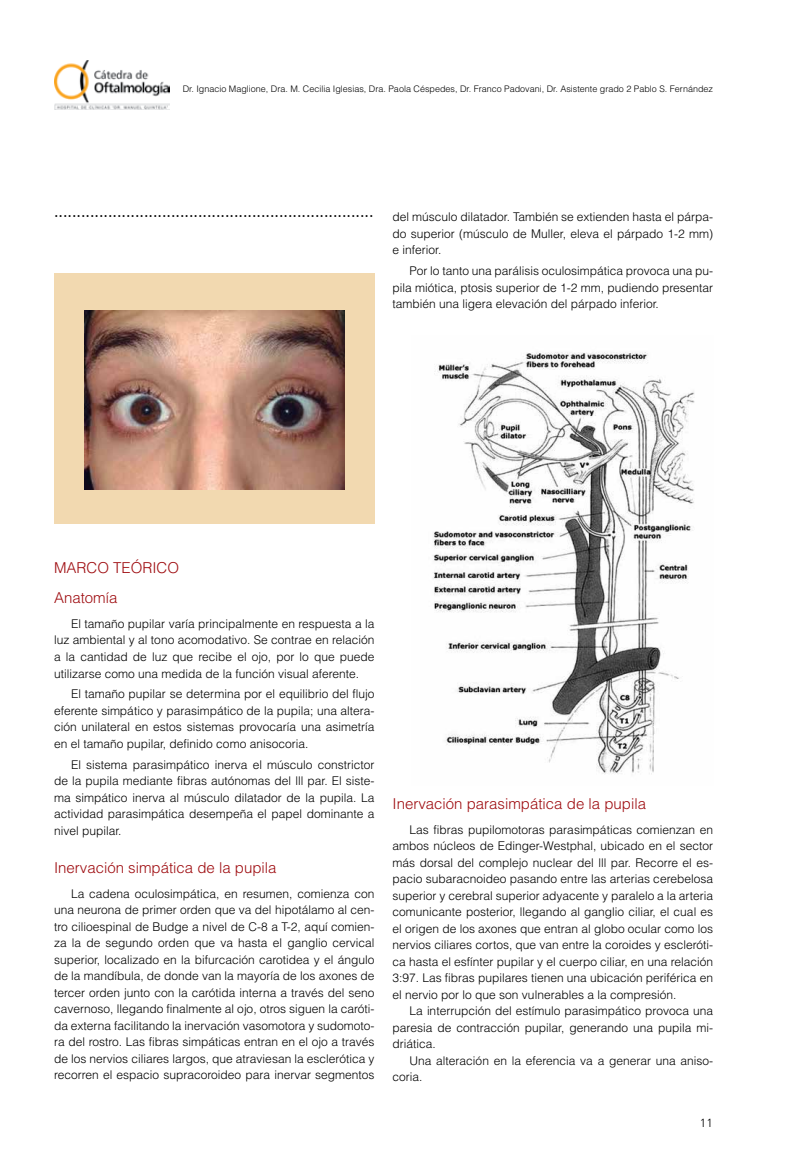
<style>
.page{position:relative;width:808px;height:1149px;background:#fff}
.page>*{position:absolute;margin:0;border:0;box-sizing:border-box;transform-origin:0 0}
.t1{font:18px "Times New Roman";color:#000}
.t2{font:300 15px/30.2px "Helvetica LT Std";color:#9e0b0f}
.t3{font:300 12px/16.5px "Helvetica LT Std";color:#000;text-align:justify}
.t4{font:12px "Humanist 777 BT Light B";color:#000}
.t5{font:300 9px "Helvetica LT Std";color:#000}
</style>
<div class="page">
<img style="left:54px;top:61px;width:115px;height:48px">
<div style="left:54px;top:273px;width:321px;height:250px;background:#f2d9b0"></div>
<img style="left:433px;top:352px;width:262px;height:422px">
<img style="left:84px;top:310px;width:260px;height:179px">
<p class="t5" style="left:183px;top:83px;width:532px">Dr. Ignacio Maglione, Dra. M. Cecilia Iglesias, Dra. Paola Céspedes, Dr. Franco Padovani, Dr. Asistente grado 2 Pablo S. Fernández</p>
<h1 class="t1" style="left:54px;top:198px;width:321px">.......................................................................</h1>
<p class="t3" style="left:393px;top:209px;width:322px">del músculo dilatador. También se extienden hasta el párpa&shy;do superior (músculo de Muller, eleva el párpado 1-2 mm) e inferior.</p>
<p class="t3" style="left:393px;top:262px;width:322px;text-indent:17px">Por lo tanto una parálisis oculosimpática provoca una pu&shy;pila miótica, ptosis superior de 1-2 mm, pudiendo presentar también una ligera elevación del párpado inferior.</p>
<p class="t2" style="left:54px;top:552px;width:127px">MARCO TEÓRICO<br>Anatomía</p>
<p class="t3" style="left:54px;top:615px;width:322px;text-indent:17px">El tamaño pupilar varía principalmente en respuesta a la luz ambiental y al tono acomodativo. Se contrae en relación a la cantidad de luz que recibe el ojo, por lo que puede utilizarse como una medida de la función visual aferente.</p>
<p class="t3" style="left:54px;top:685px;width:322px;text-indent:17px">El tamaño pupilar se determina por el equilibrio del flujo eferente simpático y parasimpático de la pupila; una altera&shy;ción unilateral en estos sistemas provocaría una asimetría en el tamaño pupilar, definido como anisocoria.</p>
<p class="t3" style="left:54px;top:755px;width:322px;text-indent:17px">El sistema parasimpático inerva el músculo constrictor de la pupila mediante fibras autónomas del lll par. El siste&shy;ma simpático inerva al músculo dilatador de la pupila. La actividad parasimpática desempeña el papel dominante a nivel pupilar.</p>
<p class="t2" style="left:54px;top:851px;width:224px">Inervación simpática de la pupila</p>
<p class="t3" style="left:54px;top:884px;width:322px;text-indent:17px">La cadena oculosimpática, en resumen, comienza con una neurona de primer orden que va del hipotálamo al cen&shy;tro cilioespinal de Budge a nivel de C-8 a T-2, aquí comien&shy;za la de segundo orden que va hasta el ganglio cervical superior, localizado en la bifurcación carotidea y el ángulo de la mandíbula, de donde van la mayoría de los axones de tercer orden junto con la carótida interna a través del seno cavernoso, llegando finalmente al ojo, otros siguen la caróti&shy;da externa facilitando la inervación vasomotora y sudomoto&shy;ra del rostro. Las fibras simpáticas entran en el ojo a través de los nervios ciliares largos, que atraviesan la esclerótica y recorren el espacio supracoroideo para inervar segmentos</p>
<p class="t2" style="left:393px;top:788px;width:255px">Inervación parasimpática de la pupila</p>
<p class="t3" style="left:393px;top:820px;width:322px;text-indent:17px">Las fibras pupilomotoras parasimpáticas comienzan en ambos núcleos de Edinger-Westphal, ubicado en el sector más dorsal del complejo nuclear del lll par. Recorre el es&shy;pacio subaracnoideo pasando entre las arterias cerebelosa superior y cerebral superior adyacente y paralelo a la arteria comunicante posterior, llegando al ganglio ciliar, el cual es el origen de los axones que entran al globo ocular como los nervios ciliares cortos, que van entre la coroides y escleróti&shy;ca hasta el esfínter pupilar y el cuerpo ciliar, en una relación 3:97. Las fibras pupilares tienen una ubicación periférica en el nervio por lo que son vulnerables a la compresión.</p>
<p class="t3" style="left:393px;top:1002px;width:322px;text-indent:17px">La interrupción del estímulo parasimpático provoca una paresia de contracción pupilar, generando una pupila mi&shy;driática.</p>
<p class="t3" style="left:393px;top:1051px;width:322px;text-indent:17px">Una alteración en la eferencia va a generar una aniso&shy;coria.</p>
<p class="t4" style="left:700px;top:1115px;width:15px">11</p>
</div>
